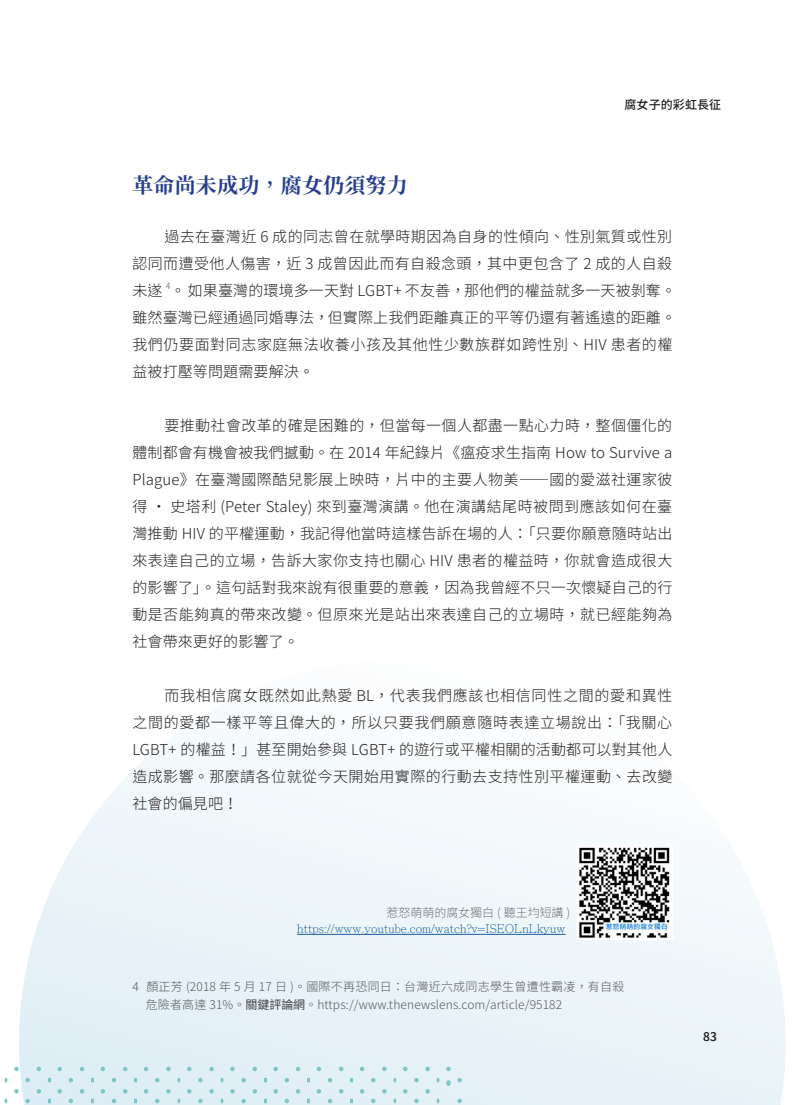
<style>
.page{position:relative;width:806px;height:1105px;background:#fff}
.page>*{position:absolute;margin:0;border:0;box-sizing:border-box;transform-origin:0 0}
.t1{font:700 21px "Noto Serif CJ Ktc";letter-spacing:.01em;color:#253f8e}
.內文{font:300 15px/27px "Noto Sans CJ Ktc";letter-spacing:.03em;color:#231f20;text-align:justify}
.內文-2{font:300 15px/27px "Noto Sans CJ Ktc";letter-spacing:.01em;color:#231f20}
.t2{font:300 12px/18px "Noto Sans CJ Ktc";letter-spacing:.01em;color:#57585a}
.t3{font:300 12px "Adobe Ming Std";color:#175d9e}
.t4{font:300 12px "Noto Sans CJ Ktc";letter-spacing:-.005em;color:#727172}
.t5{font:500 12px "Noto Sans CJ Ktc";letter-spacing:.01em;color:#231f20}
.內文-3{font:300 8.7px "Noto Sans CJ Ktc";color:#57585a}
.s1{font-weight:900}
.s2{font-weight:400;color:#3e3e3f}
</style>
<div class="page">
<svg style="left:19px;top:743px;width:767px;height:361px"></svg>
<hr style="left:297px;top:934px;width:268px;height:1px;background:#175d9e">
<img style="left:577px;top:844px;width:95px;height:95px">
<svg style="left:25px;top:1077px;width:5px;height:5px"></svg>
<svg style="left:14px;top:1066px;width:5px;height:5px"></svg>
<svg style="left:14px;top:1089px;width:5px;height:4px"></svg>
<svg style="left:37px;top:1066px;width:4px;height:5px"></svg>
<svg style="left:37px;top:1089px;width:4px;height:4px"></svg>
<svg style="left:25px;top:1098px;width:5px;height:5px"></svg>
<svg style="left:48px;top:1077px;width:3px;height:5px"></svg>
<svg style="left:69px;top:1077px;width:4px;height:5px"></svg>
<svg style="left:57px;top:1066px;width:5px;height:5px"></svg>
<svg style="left:57px;top:1089px;width:5px;height:4px"></svg>
<svg style="left:80px;top:1066px;width:4px;height:5px"></svg>
<svg style="left:80px;top:1089px;width:4px;height:4px"></svg>
<svg style="left:48px;top:1098px;width:3px;height:5px"></svg>
<svg style="left:69px;top:1098px;width:4px;height:5px"></svg>
<svg style="left:91px;top:1077px;width:3px;height:5px"></svg>
<svg style="left:112px;top:1077px;width:4px;height:5px"></svg>
<svg style="left:101px;top:1066px;width:4px;height:5px"></svg>
<svg style="left:101px;top:1089px;width:4px;height:4px"></svg>
<svg style="left:123px;top:1066px;width:4px;height:5px"></svg>
<svg style="left:123px;top:1089px;width:4px;height:4px"></svg>
<svg style="left:91px;top:1098px;width:3px;height:5px"></svg>
<svg style="left:112px;top:1098px;width:4px;height:5px"></svg>
<svg style="left:134px;top:1077px;width:3px;height:5px"></svg>
<svg style="left:155px;top:1077px;width:4px;height:5px"></svg>
<svg style="left:144px;top:1066px;width:4px;height:5px"></svg>
<svg style="left:144px;top:1089px;width:4px;height:4px"></svg>
<svg style="left:166px;top:1066px;width:5px;height:5px"></svg>
<svg style="left:166px;top:1089px;width:5px;height:4px"></svg>
<svg style="left:134px;top:1098px;width:3px;height:5px"></svg>
<svg style="left:155px;top:1098px;width:4px;height:5px"></svg>
<svg style="left:177px;top:1077px;width:3px;height:5px"></svg>
<svg style="left:198px;top:1077px;width:5px;height:5px"></svg>
<svg style="left:187px;top:1066px;width:5px;height:5px"></svg>
<svg style="left:187px;top:1089px;width:5px;height:4px"></svg>
<svg style="left:209px;top:1066px;width:5px;height:5px"></svg>
<svg style="left:209px;top:1089px;width:5px;height:4px"></svg>
<svg style="left:177px;top:1098px;width:3px;height:5px"></svg>
<svg style="left:198px;top:1098px;width:5px;height:5px"></svg>
<svg style="left:221px;top:1077px;width:3px;height:5px"></svg>
<svg style="left:241px;top:1077px;width:5px;height:5px"></svg>
<svg style="left:230px;top:1066px;width:5px;height:5px"></svg>
<svg style="left:230px;top:1089px;width:5px;height:4px"></svg>
<svg style="left:253px;top:1066px;width:4px;height:5px"></svg>
<svg style="left:253px;top:1089px;width:4px;height:4px"></svg>
<svg style="left:221px;top:1098px;width:3px;height:5px"></svg>
<svg style="left:241px;top:1098px;width:5px;height:5px"></svg>
<svg style="left:264px;top:1077px;width:3px;height:5px"></svg>
<svg style="left:285px;top:1077px;width:4px;height:5px"></svg>
<svg style="left:273px;top:1066px;width:5px;height:5px"></svg>
<svg style="left:273px;top:1089px;width:5px;height:4px"></svg>
<svg style="left:296px;top:1066px;width:4px;height:5px"></svg>
<svg style="left:296px;top:1089px;width:4px;height:4px"></svg>
<svg style="left:264px;top:1098px;width:3px;height:5px"></svg>
<svg style="left:285px;top:1098px;width:4px;height:5px"></svg>
<svg style="left:307px;top:1077px;width:3px;height:5px"></svg>
<svg style="left:328px;top:1077px;width:4px;height:5px"></svg>
<svg style="left:317px;top:1066px;width:4px;height:5px"></svg>
<svg style="left:317px;top:1089px;width:4px;height:4px"></svg>
<svg style="left:339px;top:1066px;width:4px;height:5px"></svg>
<svg style="left:339px;top:1089px;width:4px;height:4px"></svg>
<svg style="left:307px;top:1098px;width:3px;height:5px"></svg>
<svg style="left:328px;top:1098px;width:4px;height:5px"></svg>
<svg style="left:350px;top:1077px;width:3px;height:5px"></svg>
<svg style="left:371px;top:1077px;width:4px;height:5px"></svg>
<svg style="left:360px;top:1066px;width:4px;height:5px"></svg>
<svg style="left:360px;top:1089px;width:4px;height:4px"></svg>
<svg style="left:382px;top:1066px;width:5px;height:5px"></svg>
<svg style="left:382px;top:1089px;width:5px;height:4px"></svg>
<svg style="left:350px;top:1098px;width:3px;height:5px"></svg>
<svg style="left:371px;top:1098px;width:4px;height:5px"></svg>
<svg style="left:393px;top:1077px;width:3px;height:5px"></svg>
<svg style="left:414px;top:1077px;width:5px;height:5px"></svg>
<svg style="left:403px;top:1066px;width:5px;height:5px"></svg>
<svg style="left:403px;top:1089px;width:5px;height:4px"></svg>
<svg style="left:425px;top:1066px;width:5px;height:5px"></svg>
<svg style="left:425px;top:1089px;width:5px;height:4px"></svg>
<svg style="left:393px;top:1098px;width:3px;height:5px"></svg>
<svg style="left:414px;top:1098px;width:5px;height:5px"></svg>
<svg style="left:437px;top:1077px;width:3px;height:5px"></svg>
<svg style="left:457px;top:1077px;width:5px;height:5px"></svg>
<svg style="left:446px;top:1066px;width:5px;height:5px"></svg>
<svg style="left:446px;top:1080px;width:5px;height:5px"></svg>
<svg style="left:437px;top:1098px;width:3px;height:5px"></svg>
<svg style="left:457px;top:1098px;width:5px;height:5px"></svg>
<svg style="left:4px;top:1098px;width:4px;height:6px"></svg>
<p class="t5" style="left:624px;top:98px;width:98px">腐女子的彩虹長征</p>
<p class="t1" style="left:132px;top:174px;width:277px">革命尚未成功，腐女仍須努力</p>
<p class="內文" style="left:132px;top:223px;width:541px;text-indent:32px">過去在臺灣近 6 成的同志曾在就學時期因為自身的性傾向、性別氣質或性別認同而遭受他人傷害，近 3 成曾因此而有自殺念頭，其中更包含了 2 成的人自殺未遂</p>
<p class="內文-3" style="left:166px;top:281px;width:6px">4</p>
<p class="內文-2" style="left:132px;top:277px;width:545px;text-indent:38px">。 如果臺灣的環境多一天對 LGBT+ 不友善，那他們的權益就多一天被剝奪。雖然臺灣已經通過同婚專法，但實際上我們距離真正的平等仍還有著遙遠的距離。我們仍要面對同志家庭無法收養小孩及其他性少數族群如跨性別、HIV 患者的權益被打壓等問題需要解決。</p>
<p class="內文" style="left:132px;top:412px;width:542px;text-indent:32px">要推動社會改革的確是困難的，但當每一個人都盡一點心力時，整個僵化的體制都會有機會被我們撼動。在 2014 年紀錄片《瘟疫求生指南 How to Survive a Plague》在臺灣國際酷兒影展上映時，片中的主要人物美——國的愛滋社運家彼得 <span class="s1">‧</span> 史塔利 (Peter Staley) 來到臺灣演講。他在演講結尾時被問到應該如何在臺灣推動 HIV 的平權運動，我記得他當時這樣告訴在場的人：「只要你願意隨時站出來表達自己的立場，告訴大家你支持也關心 HIV 患者的權益時，你就會造成很大的影響了」。這句話對我來說有很重要的意義，因為我曾經不只一次懷疑自己的行動是否能夠真的帶來改變。但原來光是站出來表達自己的立場時，就已經能夠為社會帶來更好的影響了。</p>
<p class="內文" style="left:132px;top:682px;width:542px;text-indent:32px">而我相信腐女既然如此熱愛 BL，代表我們應該也相信同性之間的愛和異性之間的愛都一樣平等且偉大的，所以只要我們願意隨時表達立場說出：「我關心LGBT+ 的權益！」甚至開始參與 LGBT+ 的遊行或平權相關的活動都可以對其他人造成影響。那麼請各位就從今天開始用實際的行動去支持性別平權運動、去改變社會的偏見吧！</p>
<p class="t4" style="left:387px;top:905px;width:185px">惹怒萌萌的腐女獨白 ( 聽王均短講 )</p>
<p class="t3" style="left:297px;top:922px;width:270px">https://www.youtube.com/watch?v=ISEOLnLkyuw</p>
<p class="t2" style="left:146px;top:978px;width:480px;text-indent:-14px">4 顏正芳 (2018 年 5 月 17 日 )。國際不再恐同日：台灣近六成同志學生曾遭性霸凌，有自殺危險者高達 31%。<span class="s2">關鍵評論網</span>。https://www.thenewslens.com/article/95182</p>
<p class="t5" style="left:703px;top:1029px;width:15px">83</p>
</div>
